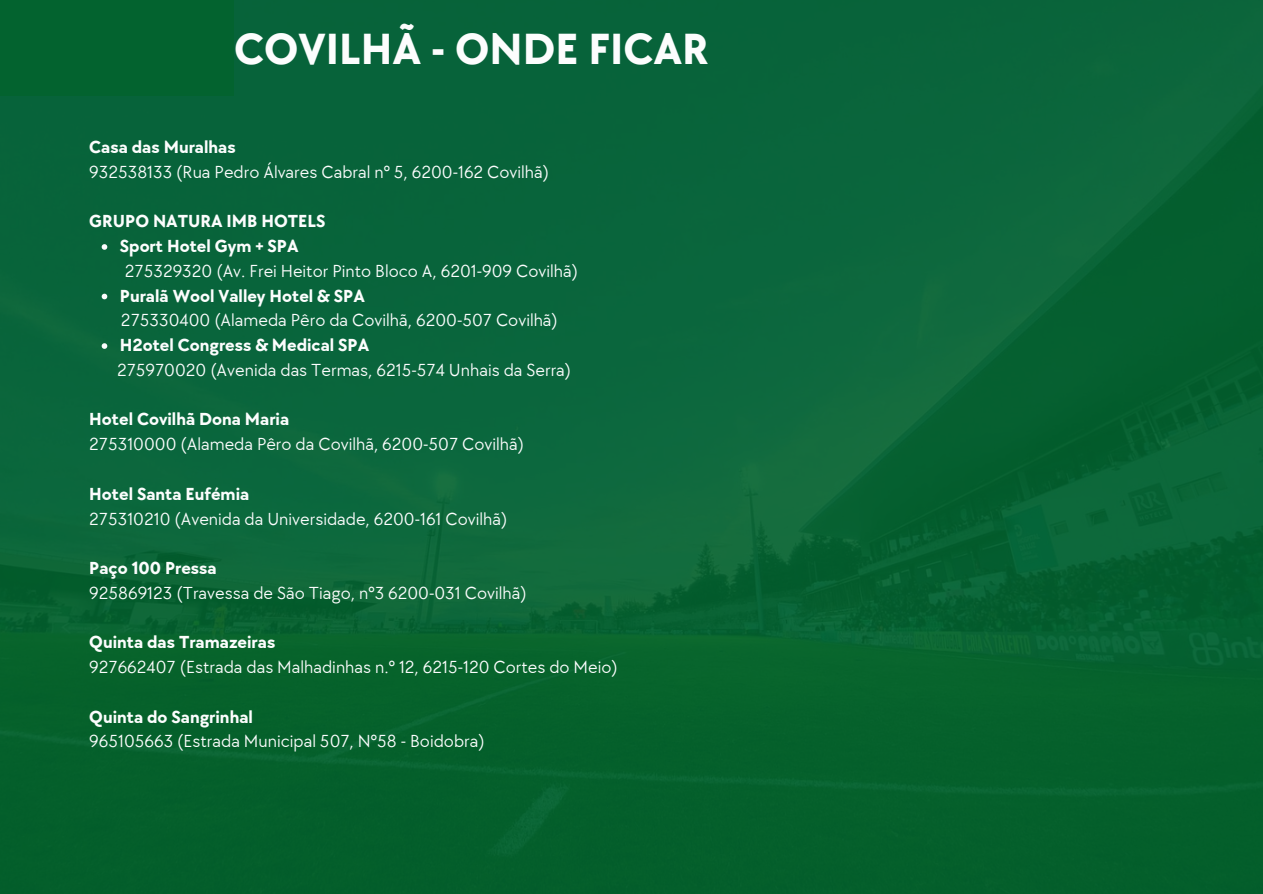
<style>
.page{position:relative;width:1263px;height:894px;background:#fff}
.page>*{position:absolute;margin:0;border:0;box-sizing:border-box;transform-origin:0 0}
.t1{font:700 45px "TT Chocolates";color:#fcfdfd}
.t2{font:18px "TT Chocolates";color:#fcfdfd}
.t3{font:700 18px "TT Chocolates";color:#fcfdfd}
</style>
<div class="page">
<img style="left:0;top:0;width:1263px;height:893px">
<div style="left:0;top:0;width:234px;height:96px;background:#03632f"></div>
<svg style="left:102px;top:244px;width:5px;height:6px"></svg>
<svg style="left:102px;top:293px;width:5px;height:6px"></svg>
<svg style="left:102px;top:343px;width:5px;height:6px"></svg>
<h1 class="t1" style="left:234px;top:24px;width:476px">COVILHÃ - ONDE FICAR</h1>
<p class="t3" style="left:89px;top:137px;width:148px">Casa das Muralhas</p>
<p class="t2" style="left:89px;top:161px;width:461px">932538133 (Rua Pedro Álvares Cabral nº 5, 6200-162 Covilhã)</p>
<h2 class="t3" style="left:89px;top:211px;width:238px">GRUPO NATURA IMB HOTELS</h2>
<p class="t3" style="left:120px;top:236px;width:180px">Sport Hotel Gym + SPA</p>
<p class="t2" style="left:125px;top:260px;width:455px">275329320 (Av. Frei Heitor Pinto Bloco A, 6201-909 Covilhã)</p>
<p class="t3" style="left:120px;top:285px;width:247px">Puralã Wool Valley Hotel &amp; SPA</p>
<p class="t2" style="left:121px;top:310px;width:438px">275330400 (Alameda Pêro da Covilhã, 6200-507 Covilhã)</p>
<p class="t3" style="left:120px;top:335px;width:251px">H2otel Congress &amp; Medical SPA</p>
<p class="t2" style="left:117px;top:359px;width:456px">275970020 (Avenida das Termas, 6215-574 Unhais da Serra)</p>
<p class="t3" style="left:89px;top:409px;width:201px">Hotel Covilhã Dona Maria</p>
<p class="t2" style="left:89px;top:434px;width:436px">275310000 (Alameda Pêro da Covilhã, 6200-507 Covilhã)</p>
<p class="t3" style="left:89px;top:483px;width:162px">Hotel Santa Eufémia</p>
<p class="t2" style="left:89px;top:508px;width:420px">275310210 (Avenida da Universidade, 6200-161 Covilhã)</p>
<p class="t3" style="left:89px;top:557px;width:129px">Paço 100 Pressa</p>
<p class="t2" style="left:89px;top:582px;width:439px">925869123 (Travessa de São Tiago, nº3 6200-031 Covilhã)</p>
<p class="t3" style="left:89px;top:632px;width:187px">Quinta das Tramazeiras</p>
<p class="t2" style="left:89px;top:656px;width:530px">927662407 (Estrada das Malhadinhas n.º 12, 6215-120 Cortes do Meio)</p>
<p class="t3" style="left:89px;top:706px;width:165px">Quinta do Sangrinhal</p>
<p class="t2" style="left:89px;top:731px;width:397px">965105663 (Estrada Municipal 507, Nº58 - Boidobra)</p>
</div>
